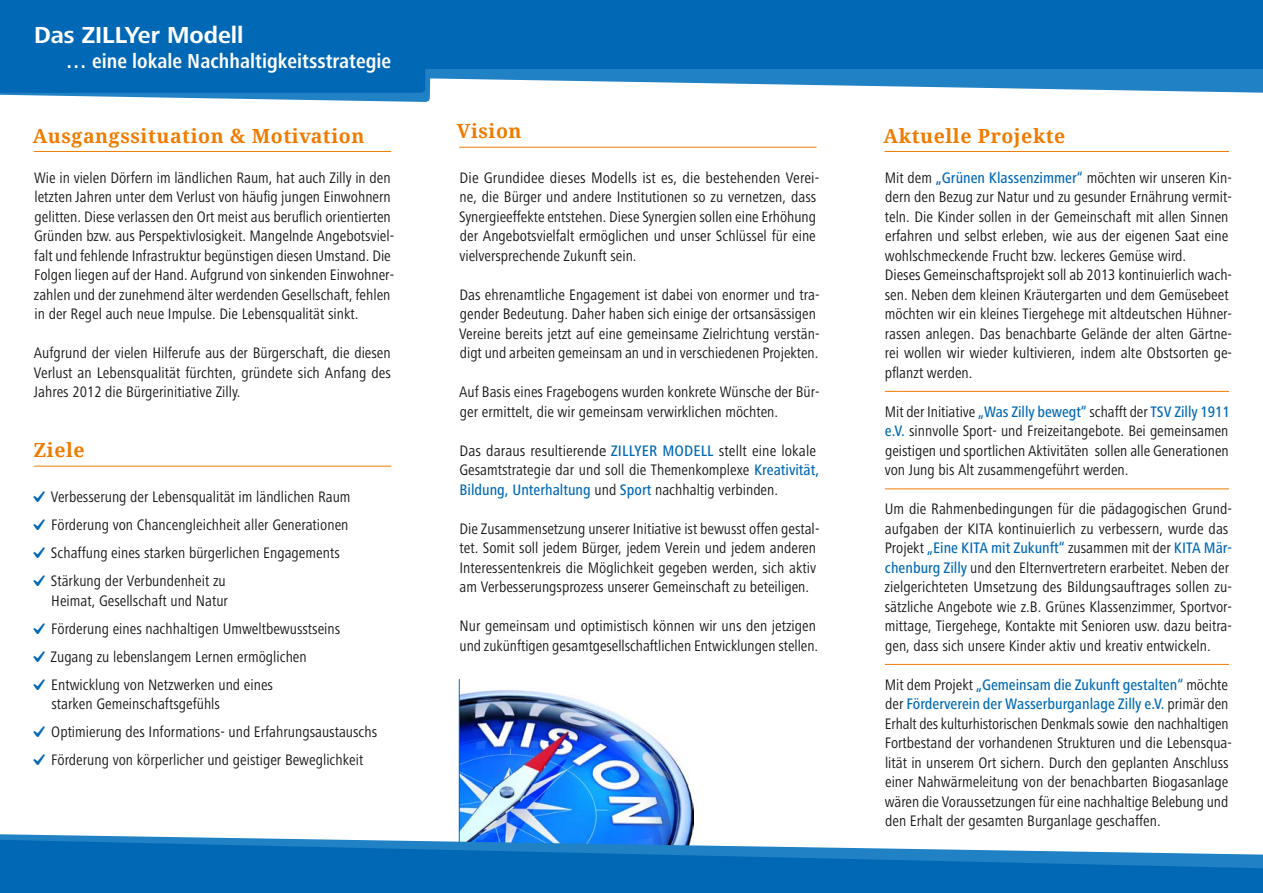
<style>
.page{position:relative;width:1263px;height:893px;background:#fff}
.page>*{position:absolute;margin:0;border:0;box-sizing:border-box;transform-origin:0 0}
.t1{font:700 24px "Frutiger Next LT";color:#fff}
.t2{font:700 condensed 21px "Frutiger Next LT";color:#fff}
.t3{font:700 19.5px "Droid Serif";letter-spacing:.03em;color:#ef7c00}
.t4{font:condensed 15.75px/19.5px "Frutiger Next LT";color:#181716}
.s1{color:#0068b4}
.s2{font-weight:500;color:#0068b4}
</style>
<div class="page">
<img style="left:460px;top:690px;width:233px;height:144px">
<hr style="left:459px;top:679px;width:1px;height:173px;background:#0068b4">
<svg style="left:0;top:834px;width:694px;height:6px"></svg>
<svg style="left:431px;top:68px;width:832px;height:25px;fill:#2081c4"></svg>
<svg style="left:0;top:68px;width:431px;height:34px;background:#207cbe"></svg>
<div style="left:0;top:0;width:1263px;height:68px;background:#0068b4"></div>
<hr style="left:34px;top:151px;width:357px;height:1px;background:#ef7c00">
<hr style="left:34px;top:466px;width:357px;height:1px;background:#ef7c00">
<hr style="left:459px;top:147px;width:357px;height:1px;background:#ef7c00">
<hr style="left:884px;top:151px;width:345px;height:1px;background:#ef7c00">
<hr style="left:885px;top:391px;width:344px;height:1px;background:#ef7c00">
<hr style="left:885px;top:488px;width:344px;height:1px;background:#ef7c00">
<hr style="left:885px;top:664px;width:344px;height:1px;background:#ef7c00">
<svg style="left:0;top:840px;width:1263px;height:53px;background:#1b79bd"></svg>
<h1 class="t1" style="left:34px;top:22px;width:211px">Das ZILLYer Modell</h1>
<h2 class="t2" style="left:66px;top:50px;width:327px">… eine lokale Nachhaltigkeitsstrategie</h2>
<p class="t3" style="left:33px;top:123px;width:333px">Ausgangssituation &amp; Motivation</p>
<p class="t4" style="left:34px;top:168px;width:362px">Wie in vielen Dörfern im ländlichen Raum, hat auch Zilly in den letzten Jahren unter dem Verlust von häufig jungen Einwohnern gelitten. Diese verlassen den Ort meist aus beruflich orientierten Gründen bzw. aus Perspektivlosigkeit. Mangelnde Angebotsviel&shy;falt und fehlende Infrastruktur begünstigen diesen Umstand. Die Folgen liegen auf der Hand. Aufgrund von sinkenden Einwohner&shy;zahlen und der zunehmend älter werdenden Gesellschaft, fehlen in der Regel auch neue Impulse. Die Lebensqualität sinkt.</p>
<p class="t4" style="left:34px;top:343px;width:359px;text-align:justify">Aufgrund der vielen Hilferufe aus der Bürgerschaft, die diesen Verlust an Lebensqualität fürchten, gründete sich Anfang des Jahres 2012 die Bürgerinitiative Zilly.</p>
<p class="t3" style="left:33px;top:438px;width:53px">Ziele</p>
<p class="t4" style="left:33px;top:487px;width:320px"><span class="s1">✔</span> Verbesserung der Lebensqualität im ländlichen Raum</p>
<p class="t4" style="left:33px;top:515px;width:317px"><span class="s1">✔</span> Förderung von Chancengleichheit aller Generationen</p>
<p class="t4" style="left:33px;top:543px;width:309px"><span class="s1">✔</span> Schaffung eines starken bürgerlichen Engagements</p>
<p class="t4" style="left:33px;top:571px;width:197px;text-align:right"><span class="s1">✔</span> Stärkung der Verbundenheit zu<br>Heimat, Gesellschaft und Natur</p>
<p class="t4" style="left:33px;top:619px;width:309px"><span class="s1">✔</span> Förderung eines nachhaltigen Umweltbewusstseins</p>
<p class="t4" style="left:33px;top:647px;width:276px"><span class="s1">✔</span> Zugang zu lebenslangem Lernen ermöglichen</p>
<p class="t4" style="left:51px;top:675px;width:223px;text-indent:-19px"><span class="s1">✔</span> Entwicklung von Netzwerken und eines starken Gemeinschaftsgefühls</p>
<p class="t4" style="left:33px;top:722px;width:346px"><span class="s1">✔</span> Optimierung des Informations- und Erfahrungsaustauschs</p>
<p class="t4" style="left:33px;top:750px;width:332px"><span class="s1">✔</span> Förderung von körperlicher und geistiger Beweglichkeit</p>
<p class="t3" style="left:457px;top:119px;width:66px">Vision</p>
<p class="t4" style="left:459px;top:168px;width:362px">Die Grundidee dieses Modells ist es, die bestehenden Verei&shy;ne, die Bürger und andere Institutionen so zu vernetzen, dass Synergieeffekte entstehen. Diese Synergien sollen eine Erhöhung der Angebotsvielfalt ermöglichen und unser Schlüssel für eine vielversprechende Zukunft sein.</p>
<p class="t4" style="left:459px;top:285px;width:362px">Das ehrenamtliche Engagement ist dabei von enormer und tra&shy;gender Bedeutung. Daher haben sich einige der ortsansässigen Vereine bereits jetzt auf eine gemeinsame Zielrichtung verstän&shy;digt und arbeiten gemeinsam an und in verschiedenen Projekten.</p>
<p class="t4" style="left:459px;top:382px;width:362px">Auf Basis eines Fragebogens wurden konkrete Wünsche der Bür&shy;ger ermittelt, die wir gemeinsam verwirklichen möchten.</p>
<p class="t4" style="left:459px;top:441px;width:361px">Das daraus resultierende <span class="s2">ZILLYER MODELL</span> stellt eine lokale<br>Gesamtstrategie dar und soll die Themenkomplexe <span class="s2">Kreativität,<br>Bildung, Unterhaltung</span> und <span class="s2">Sport</span> nachhaltig verbinden.</p>
<p class="t4" style="left:459px;top:519px;width:361px">Die Zusammensetzung unserer Initiative ist bewusst offen gestal&shy;tet. Somit soll jedem Bürger, jedem Verein und jedem anderen Interessentenkreis die Möglichkeit gegeben werden, sich aktiv am Verbesserungsprozess unserer Gemeinschaft zu beteiligen.</p>
<p class="t4" style="left:459px;top:616px;width:360px">Nur gemeinsam und optimistisch können wir uns den jetzigen und zukünftigen gesamtgesellschaftlichen Entwicklungen stellen.</p>
<p class="t3" style="left:883px;top:123px;width:183px">Aktuelle Projekte</p>
<p class="t4" style="left:885px;top:168px;width:349px">Mit dem <span class="s2">„Grünen Klassenzimmer“</span> möchten wir unseren Kin&shy;dern den Bezug zur Natur und zu gesunder Ernährung vermit&shy;teln. Die Kinder sollen in der Gemeinschaft mit allen Sinnen erfahren und selbst erleben, wie aus der eigenen Saat eine wohlschmeckende Frucht bzw. leckeres Gemüse wird.<br>Dieses Gemeinschaftsprojekt soll ab 2013 kontinuierlich wach&shy;sen. Neben dem kleinen Kräutergarten und dem Gemüsebeet möchten wir ein kleines Tiergehege mit altdeutschen Hühner&shy;rassen anlegen. Das benachbarte Gelände der alten Gärtne&shy;rei wollen wir wieder kultivieren, indem alte Obstsorten ge&shy;pflanzt werden.</p>
<p class="t4" style="left:885px;top:402px;width:347px;text-align:justify">Mit der Initiative <span class="s2">„Was Zilly bewegt“</span> schafft der <span class="s2">TSV Zilly 1911 e.V.</span> sinnvolle Sport- und Freizeitangebote. Bei gemeinsamen geistigen und sportlichen Aktivitäten sollen alle Generationen von Jung bis Alt zusammengeführt werden.</p>
<p class="t4" style="left:884px;top:499px;width:349px">Um die Rahmenbedingungen für die pädagogischen Grund&shy;aufgaben der KITA kontinuierlich zu verbessern, wurde das Projekt <span class="s2">„Eine KITA mit Zukunft“</span> zusammen mit der <span class="s2">KITA Mär&shy;chenburg Zilly</span> und den Elternvertretern erarbeitet. Neben der zielgerichteten Umsetzung des Bildungsauftrages sollen zu&shy;sätzliche Angebote wie z.B. Grünes Klassenzimmer, Sportvor&shy;mittage, Tiergehege, Kontakte mit Senioren usw. dazu beitra&shy;gen, dass sich unsere Kinder aktiv und kreativ entwickeln.</p>
<p class="t4" style="left:885px;top:675px;width:349px">Mit dem Projekt <span class="s2">„Gemeinsam die Zukunft gestalten“</span> möchte der <span class="s2">Förderverein der Wasserburganlage Zilly e.V.</span> primär den Erhalt des kulturhistorischen Denkmals sowie den nachhaltigen Fortbestand der vorhandenen Strukturen und die Lebensqua&shy;lität in unserem Ort sichern. Durch den geplanten Anschluss einer Nahwärmeleitung von der benachbarten Biogasanlage wären die Voraussetzungen für eine nachhaltige Belebung und den Erhalt der gesamten Burganlage geschaffen.</p>
</div>
